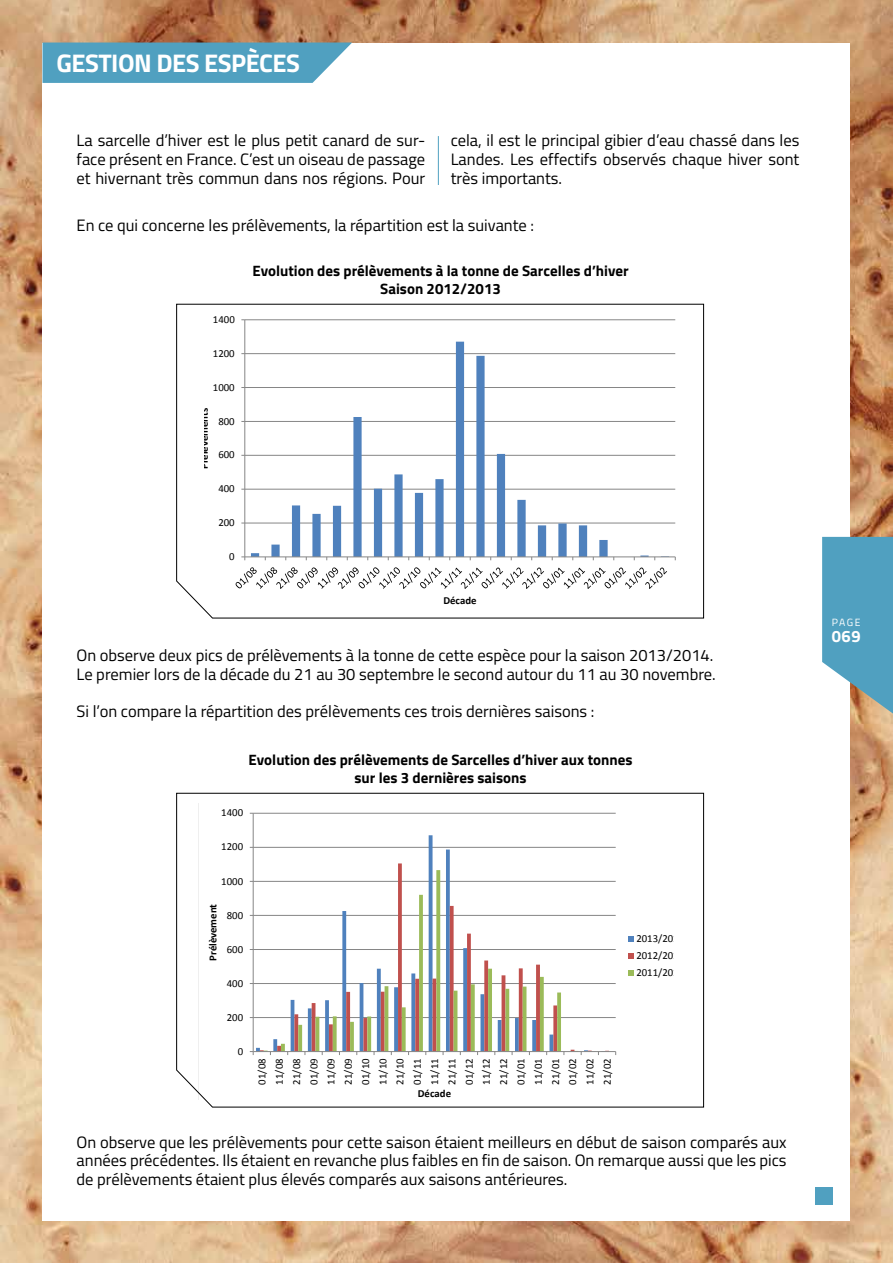
<style>
.page{position:relative;width:893px;height:1263px;background:#fff}
.page>*{position:absolute;margin:0;border:0;box-sizing:border-box;transform-origin:0 0}
.t1{font:700 25.5px "Titillium Web";letter-spacing:-.02em;color:#fff}
.t2{font:16.5px/18.8px "Titillium Web";color:#000;text-align:justify}
.t3{font:700 16.5px "Titillium Web";color:#fff}
.t4{font:700 15px/18px "Titillium Web";color:#000;text-align:center}
.t5{font:10.8px/17.2px "Calibri";letter-spacing:.005em;color:#000;text-align:justify}
.t6{font:700 10.8px "Calibri";color:#000}
.t7{font:10.5px "Titillium Web";color:#fff}
</style>
<div class="page">
<img style="left:0;top:0;width:893px;height:1263px">
<div style="left:43px;top:43px;width:807px;height:1177px;background:#fff"></div>
<div style="left:816px;top:1188px;width:17px;height:17px;background:#50a0c0"></div>
<hr style="left:438px;top:136px;width:1px;height:49px;background:#50a0c0">
<svg style="left:176px;top:304px;width:528px;height:314px"></svg>
<svg style="left:176px;top:793px;width:528px;height:314px"></svg>
<svg style="left:43px;top:43px;width:309px;height:40px;background:#5aa5c3"></svg>
<svg style="left:822px;top:537px;width:71px;height:177px;background:#67a8c0"></svg>
<h1 class="t1" style="left:56px;top:44px;width:245px">GESTION DES ESPÈCES</h1>
<p class="t2" style="left:451px;top:130px;width:350px">cela, il est le principal gibier d’eau chassé dans les Landes. Les effectifs observés chaque hiver sont très importants.</p>
<p class="t2" style="left:77px;top:130px;width:350px">La sarcelle d’hiver est le plus petit canard de sur&shy;face présent en France. C’est un oiseau de passage et hivernant très commun dans nos régions. Pour</p>
<p class="t2" style="left:77px;top:215px;width:459px">En ce qui concerne les prélèvements, la répartition est la suivante :</p>
<p class="t5" style="left:213px;top:311px;width:23px">1400</p>
<p class="t5" style="left:213px;top:345px;width:23px">1200</p>
<p class="t5" style="left:213px;top:378px;width:23px">1000</p>
<p class="t6" style="left:197px;top:469px;width:63px;rotate:-90deg">Prélèvements</p>
<p class="t5" style="left:218px;top:412px;width:18px">800</p>
<p class="t5" style="left:218px;top:446px;width:18px">600</p>
<p class="t5" style="left:218px;top:480px;width:18px">400</p>
<p class="t5" style="left:218px;top:514px;width:18px">200</p>
<p class="t5" style="left:229px;top:548px;width:7px">0</p>
<p class="t4" style="left:252px;top:261px;width:378px">Evolution des prélèvements à la tonne de Sarcelles d’hiver<br>Saison 2012/2013</p>
<p class="t6" style="left:443px;top:593px;width:35px">Décade</p>
<p class="t2" style="left:77px;top:645px;width:641px">On observe deux pics de prélèvements à la tonne de cette espèce pour la saison 2013/2014.<br>Le premier lors de la décade du 21 au 30 septembre le second autour du 11 au 30 novembre.</p>
<p class="t2" style="left:77px;top:701px;width:519px">Si l’on compare la répartition des prélèvements ces trois dernières saisons :</p>
<p class="t4" style="left:249px;top:750px;width:385px">Evolution des prélèvements de Sarcelles d’hiver aux tonnes sur les 3 dernières saisons</p>
<p class="t5" style="left:221px;top:804px;width:23px">1400</p>
<p class="t5" style="left:221px;top:838px;width:23px">1200</p>
<p class="t5" style="left:221px;top:872px;width:23px">1000</p>
<p class="t6" style="left:206px;top:961px;width:58px;rotate:-90deg">Prélèvement</p>
<p class="t5" style="left:227px;top:906px;width:18px">800</p>
<p class="t5" style="left:227px;top:940px;width:18px">600</p>
<p class="t5" style="left:227px;top:974px;width:18px">400</p>
<p class="t5" style="left:227px;top:1008px;width:18px">200</p>
<p class="t5" style="left:238px;top:1042px;width:7px">0</p>
<p class="t5" style="left:253px;top:1084px;width:28px;rotate:-90deg">01/08<br>11/08<br>21/08<br>01/09<br>11/09<br>21/09<br>01/10<br>11/10<br>21/10<br>01/11<br>11/11<br>21/11<br>01/12<br>11/12<br>21/12<br>01/01<br>11/01<br>21/01<br>01/02<br>11/02<br>21/02</p>
<p class="t6" style="left:418px;top:1086px;width:35px">Décade</p>
<p class="t5" style="left:636px;top:930px;width:49px">2013/2014<br>2012/2013<br>2011/2012</p>
<p class="t2" style="left:77px;top:1132px;width:711px">On observe que les prélèvements pour cette saison étaient meilleurs en début de saison comparés aux années précédentes. Ils étaient en revanche plus faibles en fin de saison. On remarque aussi que les pics de prélèvements étaient plus élevés comparés aux saisons antérieures.</p>
<p class="t7" style="left:832px;top:614px;width:31px">PAGE</p>
<p class="t3" style="left:832px;top:624px;width:31px">069</p>
</div>
